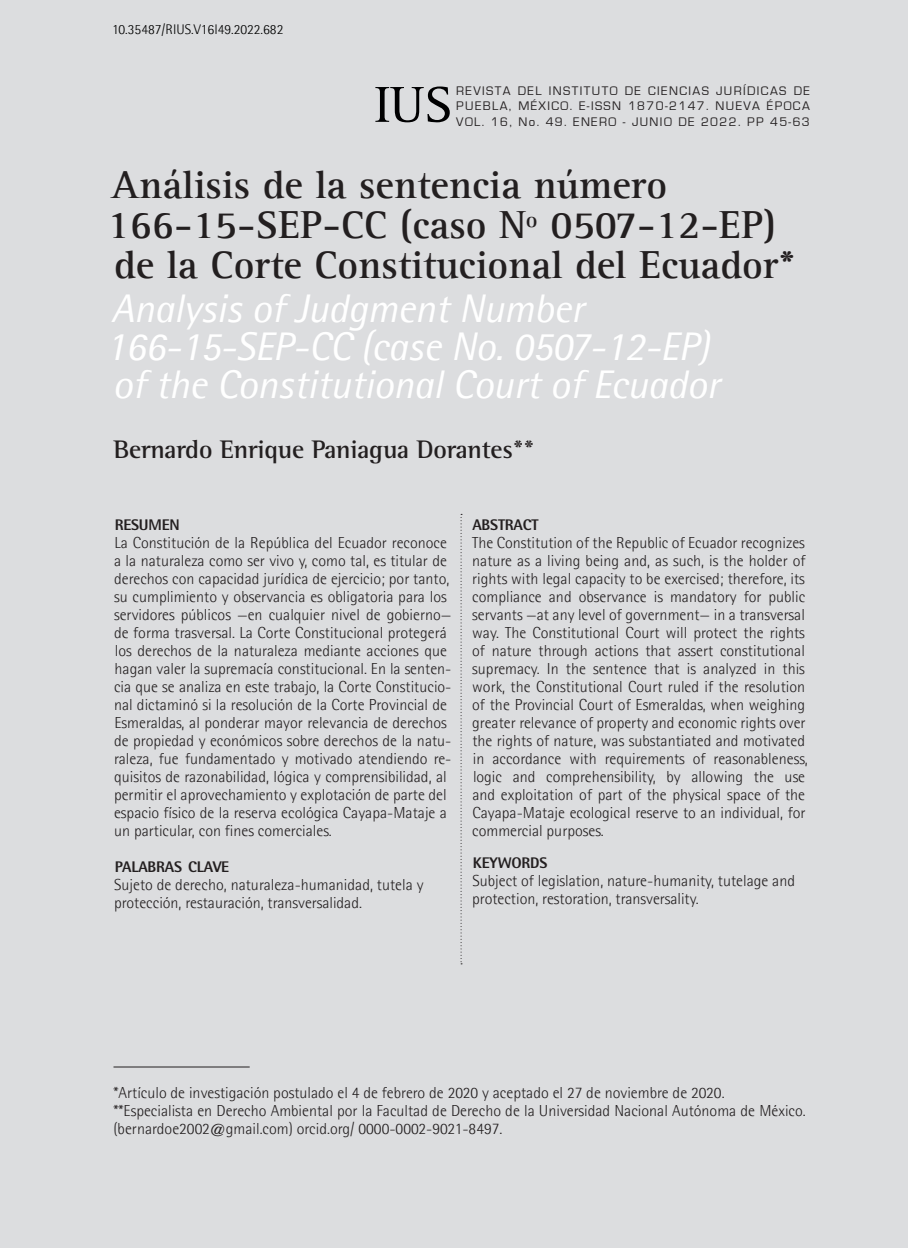
<style>
.page{position:relative;width:908px;height:1248px;background:#fff}
.page>*{position:absolute;margin:0;border:0;box-sizing:border-box;transform-origin:0 0}
.título_artículo{font:700 40px/40px "Agfa Rotis Serif";color:#231f20}
.titulo_inglés{font:italic 40px/38px "Agfa Rotis Semisans";letter-spacing:-.01em;color:#fff}
.autor{font:700 26px "Rotis Semi Serif Std";letter-spacing:-.01em;color:#231f20}
.texto_resumen{font:300 16px/18px "Agfa Rotis Semisans";color:#231f20}
.nota_al_pie{font:300 16px/18px "Agfa Rotis Semisans";color:#231f20}
.título_resúmen_y_abs{font:800 15.4px "Rotis Semi Sans Std";letter-spacing:-.015em;color:#231f20}
.t1{font:300 14px "Agfa Rotis Semisans";color:#000}
.t2{font:12.8px/15.4px "Eurostile";letter-spacing:.11em;color:#231f20;text-align:justify}
</style>
<div class="page">
<div style="left:0;top:0;width:907px;height:1247px;background:#dcdddf"></div>
<svg style="left:375px;top:86px;width:74px;height:36px"></svg>
<svg style="left:460px;top:514px;width:2px;height:450px"></svg>
<hr style="left:113px;top:1066px;width:136px;height:1px;background:#231f20">
<p class="t1" style="left:112px;top:21px;width:172px">10.35487/RIUS.V16I49.2022.682</p>
<p class="t2" style="left:456px;top:83px;width:355px">REVISTA DEL INSTITUTO DE CIENCIAS JURÍDICAS DE PUEBLA, MÉXICO. E-ISSN 1870-2147. NUEVA ÉPOCA VOL. 16, No. 49. ENERO - JUNIO DE 2022. PP 45-63</p>
<p class="título_artículo" style="left:107px;top:165px;width:689px">Análisis de la sentencia número<br>166-15-SEP-CC (caso Nº 0507-12-EP) de la Corte Constitucional del Ecuador*</p>
<p class="titulo_inglés" style="left:106px;top:288px;width:615px">Analysis of Judgment Number<br>166-15-SEP-CC (case No. 0507-12-EP) of the Constitutional Court of Ecuador</p>
<p class="autor" style="left:113px;top:434px;width:422px">Bernardo Enrique Paniagua Dorantes**</p>
<p class="título_resúmen_y_abs" style="left:115px;top:514px;width:66px">RESUMEN</p>
<p class="texto_resumen" style="left:114px;top:533px;width:339px">La Constitución de la República del Ecuador reconoce a la naturaleza como ser vivo y, como tal, es titular de derechos con capacidad jurídica de ejercicio; por tanto, su cumplimiento y observancia es obligatoria para los servidores públicos —en cualquier nivel de gobierno— de forma trasversal. La Corte Constitucional protegerá los derechos de la naturaleza mediante acciones que hagan valer la supremacía constitucional. En la senten&shy;cia que se analiza en este trabajo, la Corte Constitucio&shy;nal dictaminó si la resolución de la Corte Provincial de Esmeraldas, al ponderar mayor relevancia de derechos de propiedad y económicos sobre derechos de la natu&shy;raleza, fue fundamentado y motivado atendiendo re&shy;quisitos de razonabilidad, lógica y comprensibilidad, al permitir el aprovechamiento y explotación de parte del espacio físico de la reserva ecológica Cayapa-Mataje a un particular, con fines comerciales.</p>
<p class="título_resúmen_y_abs" style="left:115px;top:856px;width:116px">PALABRAS CLAVE</p>
<p class="texto_resumen" style="left:114px;top:875px;width:311px">Sujeto de derecho, naturaleza-humanidad, tutela y protección, restauración, transversalidad.</p>
<p class="título_resúmen_y_abs" style="left:472px;top:514px;width:68px">ABSTRACT</p>
<p class="texto_resumen" style="left:472px;top:533px;width:337px">The Constitution of the Republic of Ecuador recognizes nature as a living being and, as such, is the holder of rights with legal capacity to be exercised; therefore, its compliance and observance is mandatory for public servants —at any level of government— in a transversal way. The Constitutional Court will protect the rights of nature through actions that assert constitutional supremacy. In the sentence that is analyzed in this work, the Constitutional Court ruled if the resolution of the Provincial Court of Esmeraldas, when weighing greater relevance of property and economic rights over the rights of nature, was substantiated and motivated in accordance with requirements of reasonableness, logic and comprehensibility, by allowing the use and exploitation of part of the physical space of the Cayapa-Mataje ecological reserve to an individual, for commercial purposes.</p>
<p class="título_resúmen_y_abs" style="left:472px;top:852px;width:76px">KEYWORDS</p>
<p class="texto_resumen" style="left:472px;top:871px;width:324px">Subject of legislation, nature-humanity, tutelage and protection, restoration, transversality.</p>
<p class="nota_al_pie" style="left:113px;top:1083px;width:612px">*Artículo de investigación postulado el 4 de febrero de 2020 y aceptado el 27 de noviembre de 2020.</p>
<p class="nota_al_pie" style="left:113px;top:1101px;width:693px">**Especialista en Derecho Ambiental por la Facultad de Derecho de la Universidad Nacional Autónoma de México. (bernardoe2002@gmail.com) orcid.org/ 0000-0002-9021-8497.</p>
</div>
